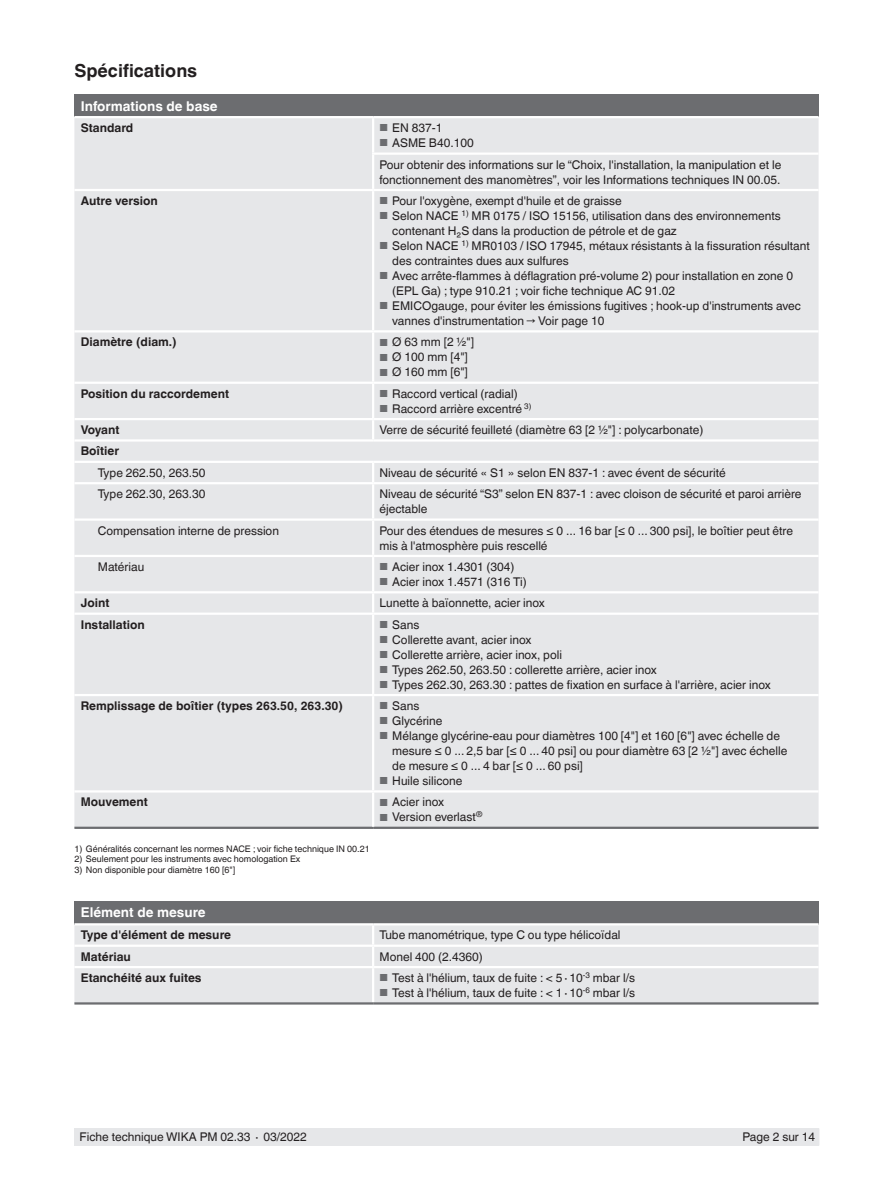
<style>
.page{position:relative;width:893px;height:1188px;background:#fff}
.page>*{position:absolute;margin:0;border:0;box-sizing:border-box;transform-origin:0 0}
.t1{font:700 18px "Helvetica World";color:#231f20}
.t2{font:700 13.5px "Helvetica World";color:#fff}
.t3{font:12px/15px "Helvetica World";color:#231f20}
.t4{font:700 12px "Helvetica World";color:#231f20}
.t5{font:9px "Helvetica World";color:#231f20}
.s1{font-size:10.2px;color:#6c6d70}
</style>
<div class="page">
<div style="left:75px;top:1128px;width:744px;height:17px;background:#e6e7e9"></div>
<div style="left:74px;top:95px;width:745px;height:22px;background:#6c6d70"></div>
<div style="left:74px;top:118px;width:745px;height:709px;background:#e6e7e9"></div>
<hr style="left:74px;top:330px;width:299px;height:3px;background:#fff">
<hr style="left:373px;top:330px;width:446px;height:3px;background:#fff">
<hr style="left:74px;top:827px;width:299px;height:2px;background:#6c6d70">
<hr style="left:373px;top:827px;width:446px;height:2px;background:#6c6d70">
<hr style="left:74px;top:189px;width:299px;height:2px;background:#fff">
<hr style="left:372px;top:191px;width:2px;height:139px;background:#fff">
<hr style="left:373px;top:189px;width:446px;height:2px;background:#fff">
<hr style="left:74px;top:116px;width:299px;height:2px;background:#fff">
<hr style="left:373px;top:116px;width:446px;height:2px;background:#fff">
<hr style="left:372px;top:333px;width:2px;height:49px;background:#fff">
<hr style="left:372px;top:384px;width:2px;height:34px;background:#fff">
<hr style="left:74px;top:418px;width:299px;height:2px;background:#fff">
<hr style="left:373px;top:418px;width:446px;height:2px;background:#fff">
<svg style="left:372px;top:420px;width:2px;height:19px"></svg>
<hr style="left:373px;top:518px;width:446px;height:3px;background:#fff">
<hr style="left:373px;top:555px;width:446px;height:2px;background:#fff">
<hr style="left:74px;top:591px;width:299px;height:2px;background:#fff">
<hr style="left:373px;top:591px;width:446px;height:2px;background:#fff">
<hr style="left:74px;top:613px;width:299px;height:2px;background:#fff">
<hr style="left:373px;top:613px;width:446px;height:2px;background:#fff">
<hr style="left:74px;top:694px;width:299px;height:2px;background:#fff">
<hr style="left:373px;top:694px;width:446px;height:2px;background:#fff">
<hr style="left:74px;top:790px;width:299px;height:3px;background:#fff">
<hr style="left:373px;top:790px;width:446px;height:3px;background:#fff">
<svg style="left:372px;top:463px;width:2px;height:19px"></svg>
<hr style="left:372px;top:484px;width:2px;height:34px;background:#fff">
<hr style="left:74px;top:518px;width:299px;height:3px;background:#fff">
<hr style="left:372px;top:521px;width:2px;height:34px;background:#fff">
<hr style="left:74px;top:555px;width:299px;height:2px;background:#fff">
<hr style="left:372px;top:557px;width:2px;height:34px;background:#fff">
<hr style="left:372px;top:153px;width:447px;height:2px;background:#fff">
<hr style="left:372px;top:593px;width:2px;height:20px;background:#fff">
<hr style="left:372px;top:118px;width:2px;height:35px;background:#fff">
<hr style="left:372px;top:155px;width:2px;height:34px;background:#fff">
<hr style="left:74px;top:439px;width:299px;height:3px;background:#fff">
<hr style="left:373px;top:439px;width:446px;height:3px;background:#fff">
<hr style="left:74px;top:461px;width:299px;height:2px;background:#fff">
<hr style="left:373px;top:461px;width:446px;height:2px;background:#fff">
<hr style="left:74px;top:482px;width:299px;height:2px;background:#fff">
<hr style="left:373px;top:482px;width:446px;height:2px;background:#fff">
<hr style="left:74px;top:382px;width:299px;height:2px;background:#fff">
<hr style="left:373px;top:382px;width:446px;height:2px;background:#fff">
<hr style="left:372px;top:615px;width:2px;height:79px;background:#fff">
<hr style="left:372px;top:696px;width:2px;height:94px;background:#fff">
<hr style="left:372px;top:793px;width:2px;height:34px;background:#fff">
<div style="left:74px;top:901px;width:745px;height:23px;background:#6c6d70"></div>
<div style="left:74px;top:925px;width:745px;height:77px;background:#e6e7e9"></div>
<hr style="left:372px;top:968px;width:2px;height:34px;background:#fff">
<hr style="left:74px;top:945px;width:299px;height:2px;background:#fff">
<hr style="left:373px;top:945px;width:446px;height:2px;background:#fff">
<hr style="left:74px;top:1002px;width:299px;height:3px;background:#6c6d70">
<hr style="left:373px;top:1002px;width:446px;height:3px;background:#6c6d70">
<hr style="left:372px;top:925px;width:2px;height:20px;background:#fff">
<svg style="left:372px;top:947px;width:2px;height:19px"></svg>
<hr style="left:74px;top:923px;width:299px;height:2px;background:#fff">
<hr style="left:373px;top:923px;width:446px;height:2px;background:#fff">
<hr style="left:74px;top:966px;width:299px;height:2px;background:#fff">
<hr style="left:373px;top:966px;width:446px;height:2px;background:#fff">
<h1 class="t1" style="left:74px;top:60px;width:124px">Spécifications</h1>
<p class="t2" style="left:81px;top:98px;width:138px">Informations de base</p>
<p class="t4" style="left:81px;top:121px;width:54px">Standard</p>
<p class="t3" style="left:379px;top:120px;width:64px"><span class="s1">■</span> EN 837-1</p>
<p class="t3" style="left:379px;top:132px;width:403px;line-height:21.5px"><span class="s1">■</span> ASME B40.100<br>Pour obtenir des informations sur le “Choix, l'installation, la manipulation et le</p>
<p class="t3" style="left:379px;top:172px;width:403px">fonctionnement des manomètres”, voir les Informations techniques IN 00.05.</p>
<p class="t4" style="left:81px;top:194px;width:79px">Autre version</p>
<p class="t3" style="left:379px;top:193px;width:244px"><span class="s1">■</span> Pour l'oxygène, exempt d'huile et de graisse</p>
<p class="t3" style="left:392px;top:208px;width:390px;text-indent:-13px"><span class="s1">■</span> Selon NACE <sup>1)</sup> MR 0175 / ISO 15156, utilisation dans des environnements contenant H₂S dans la production de pétrole et de gaz</p>
<p class="t3" style="left:392px;top:238px;width:419px;text-indent:-13px"><span class="s1">■</span> Selon NACE <sup>1)</sup> MR0103 / ISO 17945, métaux résistants à la fissuration résultant des contraintes dues aux sulfures</p>
<p class="t3" style="left:392px;top:268px;width:402px;text-indent:-13px"><span class="s1">■</span> Avec arrête-flammes à déflagration pré-volume 2) pour installation en zone 0 (EPL Ga) ; type 910.21 ; voir fiche technique AC 91.02</p>
<p class="t3" style="left:392px;top:298px;width:410px;text-indent:-13px"><span class="s1">■</span> EMICOgauge, pour éviter les émissions fugitives ; hook-up d'instruments avec vannes d'instrumentation → Voir page 10</p>
<p class="t4" style="left:81px;top:335px;width:97px">Diamètre (diam.)</p>
<p class="t3" style="left:379px;top:335px;width:96px"><span class="s1">■</span> Ø 63 mm [2 ½"]</p>
<p class="t3" style="left:379px;top:350px;width:90px"><span class="s1">■</span> Ø 100 mm [4"]</p>
<p class="t3" style="left:379px;top:365px;width:90px"><span class="s1">■</span> Ø 160 mm [6"]</p>
<p class="t4" style="left:81px;top:387px;width:150px">Position du raccordement</p>
<p class="t3" style="left:379px;top:386px;width:140px"><span class="s1">■</span> Raccord vertical (radial)</p>
<p class="t3" style="left:379px;top:401px;width:153px"><span class="s1">■</span> Raccord arrière excentré <sup>3)</sup></p>
<p class="t4" style="left:81px;top:423px;width:40px">Voyant</p>
<p class="t3" style="left:379px;top:422px;width:325px">Verre de sécurité feuilleté (diamètre 63 [2 ½"] : polycarbonate)</p>
<p class="t4" style="left:81px;top:444px;width:40px">Boîtier</p>
<p class="t3" style="left:98px;top:465px;width:109px">Type 262.50, 263.50</p>
<p class="t3" style="left:379px;top:465px;width:348px">Niveau de sécurité « S1 » selon EN 837-1 : avec évent de sécurité</p>
<p class="t3" style="left:98px;top:487px;width:109px">Type 262.30, 263.30</p>
<p class="t3" style="left:379px;top:487px;width:424px">Niveau de sécurité “S3” selon EN 837-1 : avec cloison de sécurité et paroi arrière éjectable</p>
<p class="t3" style="left:98px;top:523px;width:183px">Compensation interne de pression</p>
<p class="t3" style="left:379px;top:523px;width:415px">Pour des étendues de mesures ≤ 0 ... 16 bar [≤ 0 ... 300 psi], le boîtier peut être mis à l'atmosphère puis rescellé</p>
<p class="t3" style="left:98px;top:559px;width:48px">Matériau</p>
<p class="t3" style="left:379px;top:559px;width:137px"><span class="s1">■</span> Acier inox 1.4301 (304)</p>
<p class="t3" style="left:379px;top:574px;width:149px"><span class="s1">■</span> Acier inox 1.4571 (316 Ti)</p>
<p class="t4" style="left:81px;top:596px;width:30px">Joint</p>
<p class="t3" style="left:379px;top:596px;width:167px">Lunette à baïonnette, acier inox</p>
<p class="t4" style="left:81px;top:618px;width:65px">Installation</p>
<p class="t3" style="left:379px;top:617px;width:41px"><span class="s1">■</span> Sans</p>
<p class="t3" style="left:379px;top:632px;width:154px"><span class="s1">■</span> Collerette avant, acier inox</p>
<p class="t3" style="left:379px;top:647px;width:184px"><span class="s1">■</span> Collerette arrière, acier inox, poli</p>
<p class="t3" style="left:379px;top:662px;width:279px"><span class="s1">■</span> Types 262.50, 263.50 : collerette arrière, acier inox</p>
<p class="t3" style="left:379px;top:677px;width:393px"><span class="s1">■</span> Types 262.30, 263.30 : pattes de fixation en surface à l'arrière, acier inox</p>
<p class="t4" style="left:81px;top:699px;width:264px">Remplissage de boîtier (types 263.50, 263.30)</p>
<p class="t3" style="left:379px;top:698px;width:41px"><span class="s1">■</span> Sans</p>
<p class="t3" style="left:379px;top:713px;width:64px"><span class="s1">■</span> Glycérine</p>
<p class="t3" style="left:392px;top:728px;width:397px;text-indent:-13px"><span class="s1">■</span> Mélange glycérine-eau pour diamètres 100 [4"] et 160 [6"] avec échelle de mesure ≤ 0 ... 2,5 bar [≤ 0 ... 40 psi] ou pour diamètre 63 [2 ½"] avec échelle de mesure ≤ 0 ... 4 bar [≤ 0 ... 60 psi]</p>
<p class="t3" style="left:379px;top:773px;width:85px"><span class="s1">■</span> Huile silicone</p>
<p class="t4" style="left:81px;top:795px;width:69px">Mouvement</p>
<p class="t3" style="left:379px;top:795px;width:66px"><span class="s1">■</span> Acier inox</p>
<p class="t3" style="left:379px;top:810px;width:105px"><span class="s1">■</span> Version everlast<sup>®</sup></p>
<p class="t5" style="left:74px;top:844px;width:297px">1) Généralités concernant les normes NACE ; voir fiche technique IN 00.21</p>
<p class="t5" style="left:74px;top:854px;width:228px">2) Seulement pour les instruments avec homologation Ex</p>
<p class="t5" style="left:74px;top:865px;width:162px">3) Non disponible pour diamètre 160 [6"]</p>
<p class="t2" style="left:81px;top:904px;width:126px">Elément de mesure</p>
<p class="t4" style="left:81px;top:928px;width:152px">Type d'élément de mesure</p>
<p class="t3" style="left:379px;top:928px;width:243px">Tube manométrique, type C ou type hélicoïdal</p>
<p class="t4" style="left:81px;top:950px;width:52px">Matériau</p>
<p class="t3" style="left:379px;top:949px;width:105px">Monel 400 (2.4360)</p>
<p class="t4" style="left:81px;top:971px;width:122px">Etanchéité aux fuites</p>
<p class="t3" style="left:379px;top:970px;width:257px"><span class="s1">■</span> Test à l'hélium, taux de fuite : &lt; 5∙10<sup>-3</sup> mbar l/s</p>
<p class="t3" style="left:379px;top:985px;width:257px"><span class="s1">■</span> Test à l'hélium, taux de fuite : &lt; 1∙10<sup>-6</sup> mbar l/s</p>
<p class="t3" style="left:80px;top:1130px;width:229px">Fiche technique WIKA PM 02.33 ∙ 03/2022</p>
<p class="t3" style="left:743px;top:1130px;width:74px">Page 2 sur 14</p>
</div>
